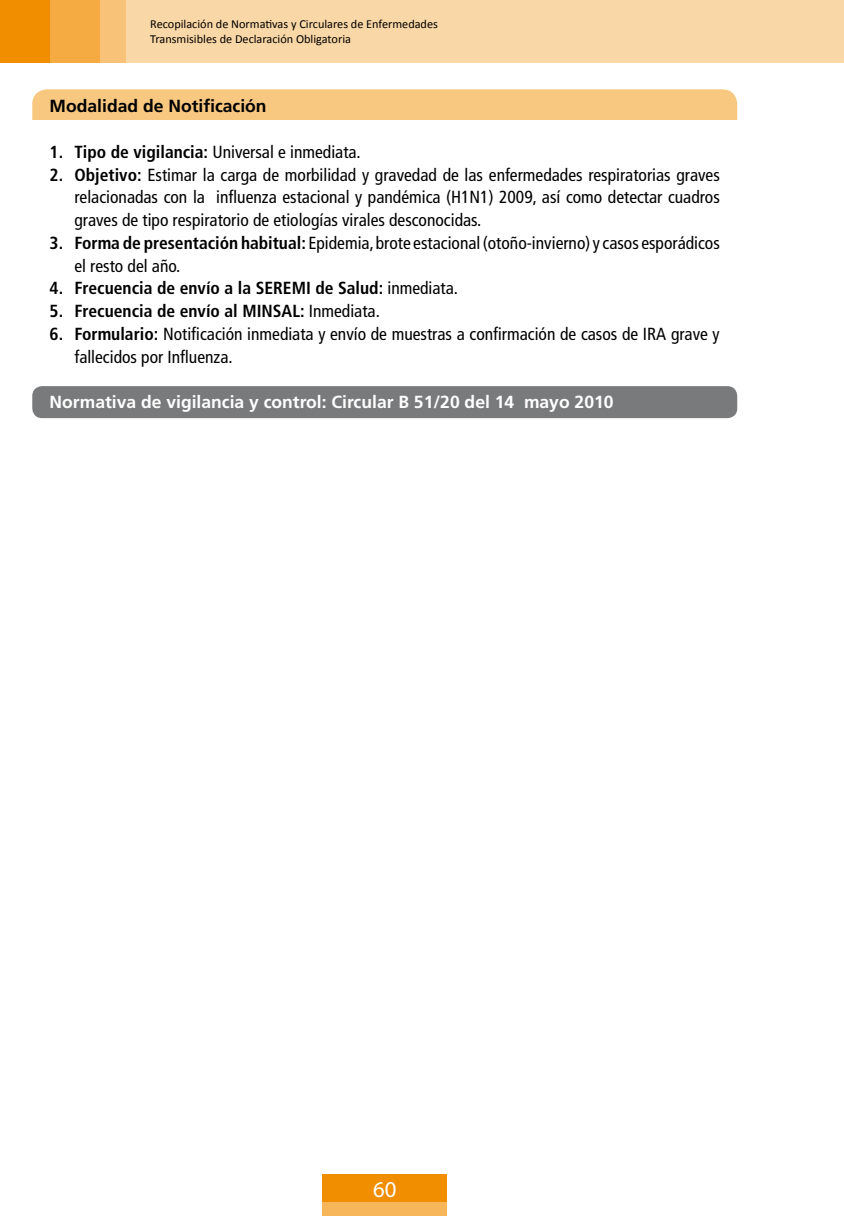
<style>
.page{position:relative;width:844px;height:1216px;background:#fff}
.page>*{position:absolute;margin:0;border:0;box-sizing:border-box;transform-origin:0 0}
.t1{font:22.75px "Myriad Pro";color:#fff}
.t2{font:condensed 17.5px/22.8px "Frutiger";color:#000}
.t3{font:700 condensed 17.5px "Frutiger";color:#000}
.t4{font:700 17.5px "Frutiger";color:#fff}
.t5{font:700 17.5px "Frutiger";color:#000}
.t6{font:12.25px/14.7px "Calibri";color:#000}
.s1{font-weight:700}
.s2{font-weight:400}
</style>
<div class="page">
<div style="left:0;top:0;width:843px;height:63px;background:#fad7a6"></div>
<div style="left:49px;top:0;width:52px;height:63px;background:#f5ab42"></div>
<div style="left:100px;top:0;width:25px;height:63px;background:#f8c378"></div>
<div style="left:0;top:0;width:49px;height:63px;background:#f18e00"></div>
<div style="left:322px;top:1174px;width:124px;height:28px;background:#f18e00"></div>
<div style="left:322px;top:1202px;width:124px;height:13px;background:#f6b659"></div>
<div style="left:32px;top:386px;width:705px;height:32px;background:#797a7c;border-radius:10px"></div>
<div style="left:32px;top:89px;width:705px;height:31px;background:#f8c780"></div>
<p class="t6" style="left:150px;top:17px;width:289px">Recopilación de Normativas y Circulares de Enfermedades<br>Transmisibles de Declaración Obligatoria</p>
<p class="t5" style="left:50px;top:96px;width:218px">Modalidad de Notificación</p>
<p class="t2" style="left:50px;top:141px;width:312px"><span class="s1">1. Tipo de vigilancia:</span> Universal e inmediata.</p>
<p class="t2" style="left:74px;top:163px;width:646px;text-align:justify;text-indent:-25px"><span class="s1">2. Objetivo:</span> Estimar la carga de morbilidad y gravedad de las enfermedades respiratorias graves relacionadas con la influenza estacional y pandémica (H1N1) 2009, así como detectar cuadros graves de tipo respiratorio de etiologías virales desconocidas.</p>
<p class="t2" style="left:74px;top:232px;width:646px;text-indent:-25px"><span class="s1">3. Forma de presentación habitual:</span> Epidemia, brote estacional (otoño-invierno) y casos esporádicos el resto del año.</p>
<p class="t3" style="left:50px;top:278px;width:410px">4. Frecuencia de envío a la SEREMI de Salud: <span class="s2">inmediata.</span></p>
<p class="t3" style="left:50px;top:301px;width:331px">5. Frecuencia de envío al MINSAL: <span class="s2">Inmediata.</span></p>
<p class="t2" style="left:74px;top:323px;width:646px;text-indent:-25px"><span class="s1">6. Formulario:</span> Notificación inmediata y envío de muestras a confirmación de casos de IRA grave y fallecidos por Influenza.</p>
<p class="t4" style="left:50px;top:392px;width:565px">Normativa de vigilancia y control: Circular B 51/20 del 14 mayo 2010</p>
<h1 class="t1" style="left:373px;top:1175px;width:25px">60</h1>
</div>
